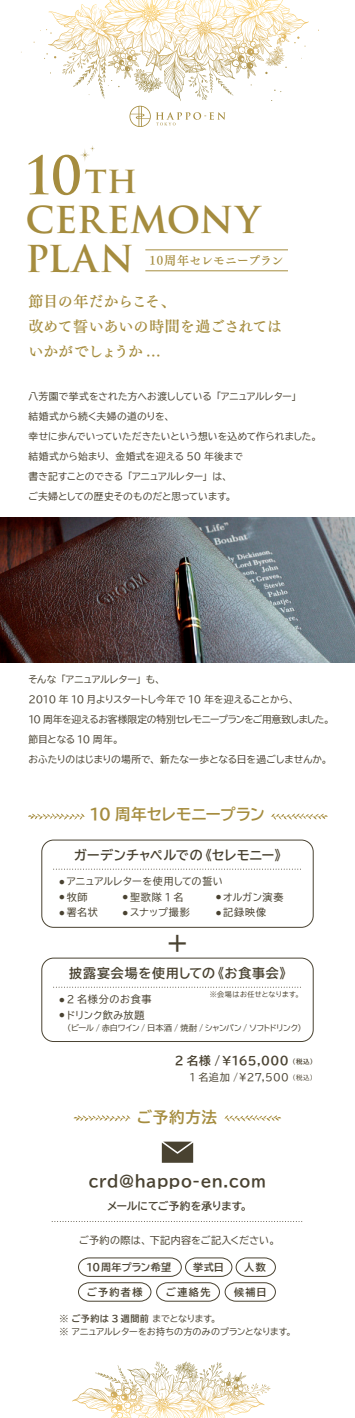
<style>
.page{position:relative;width:355px;height:1418px;background:#fff}
.page>*{position:absolute;margin:0;border:0;box-sizing:border-box;transform-origin:0 0}
.t1{font:700 51.62px "Trajan Pro";color:#a58c3e}
.t2{font:700 36.12px/38.5px "Trajan Pro";letter-spacing:.005em;color:#a58c3e}
.t3{font:25.75px "BIZ UDP Gothic Bold";color:#494231}
.t4{font:15.5px "BIZ UDP Gothic Bold";letter-spacing:.02em;color:#a58c3e}
.t5{font:15.5px "BIZ UDP Gothic Bold";letter-spacing:.03em;color:#494231}
.t6{font:15px/25px "Tsuku Min D";letter-spacing:-.015em;color:#a58c3e}
.t7{font:12.88px "BIZ UDP Gothic Bold";letter-spacing:.055em;color:#494231}
.t8{font:12px "Tsuku Min D";letter-spacing:.015em;color:#a58c3e}
.t9{font:11.62px "BIZ UDP Gothic Bold";letter-spacing:.045em;color:#494231}
.t10{font:10.62px "BIZ UDP Gothic Bold";letter-spacing:.01em;color:#494231}
.t11{font:10px "BIZ UDP Gothic";letter-spacing:.045em;color:#494231}
.t12{font:10px "BIZ UDP Gothic Bold";letter-spacing:.1em;color:#494231}
.t13{font:10px "BIZ UDP Gothic Bold";letter-spacing:.02em;color:#494231}
.t14{font:9.75px/20px "BIZ UDP Gothic";color:#494231}
.t15{font:9px/13px "BIZ UDP Gothic";letter-spacing:.01em;color:#494231}
.t16{font:8.25px "BIZ UDP Gothic";letter-spacing:-.015em;color:#494231}
.t17{font:7.12px "BIZ UDP Gothic";letter-spacing:.055em;color:#494231}
.s1{font-size:31px}
.s2{font-size:6.5px}
.s3{font-family:"BIZ UDP Gothic Bold"}
</style>
<div class="page">
<svg style="left:72px;top:1361px;width:198px;height:57px"></svg>
<svg style="left:34px;top:0;width:274px;height:127px"></svg>
<svg style="left:80px;top:146px;width:15px;height:15px"></svg>
<hr style="left:145px;top:249px;width:142px;height:1px;background:#a58c3e">
<hr style="left:145px;top:270px;width:142px;height:1px;background:#a58c3e">
<img style="left:0;top:517px;width:354px;height:145px">
<svg style="left:270px;top:813px;width:57px;height:6px"></svg>
<svg style="left:28px;top:813px;width:57px;height:6px"></svg>
<svg style="left:224px;top:1115px;width:57px;height:6px"></svg>
<svg style="left:73px;top:1115px;width:57px;height:6px"></svg>
<div style="left:41px;top:839px;width:272px;height:88px;border:1px solid #494231;border-radius:12px"></div>
<svg style="left:56px;top:868px;width:245px;height:1px"></svg>
<div style="left:41px;top:957px;width:272px;height:84px;border:1px solid #494231;border-radius:12px"></div>
<svg style="left:56px;top:986px;width:245px;height:1px"></svg>
<svg style="left:162px;top:1141px;width:31px;height:21px"></svg>
<svg style="left:78px;top:1257px;width:198px;height:44px"></svg>
<h1 class="t1" style="left:23px;top:143px;width:116px">10<span class="s1">TH</span></h1>
<h2 class="t2" style="left:26px;top:201px;width:235px">CEREMONY<br>PLAN</h2>
<p class="t8" style="left:149px;top:249px;width:135px">10周年セレモニープラン</p>
<h3 class="t6" style="left:28px;top:287px;width:254px">節目の年だからこそ、<br>改めて誓いあいの時間を過ごされてはいかがでしょうか ...</h3>
<p class="t14" style="left:28px;top:386px;width:290px">八芳園で挙式をされた方へお渡ししている「アニュアルレター」<br>結婚式から続く夫婦の道のりを、<br>幸せに歩んでいっていただきたいという想いを込めて作られました。結婚式から始まり、金婚式を迎える 50 年後まで<br>書き記すことのできる「アニュアルレター」は、<br>ご夫婦としての歴史そのものだと思っています。</p>
<p class="t14" style="left:28px;top:669px;width:303px">そんな「アニュアルレター」も、<br>2010 年 10 月よりスタートし今年で 10 年を迎えることから、<br>10 周年を迎えるお客様限定の特別セレモニープランをご用意致しました。節目となる 10 周年。<br>おふたりのはじまりの場所で、新たな一歩となる日を過ごしませんか。</p>
<h3 class="t4" style="left:90px;top:806px;width:176px">10 周年セレモニープラン</h3>
<h3 class="t7" style="left:74px;top:849px;width:207px">ガーデンチャペルでの《セレモニー》</h3>
<p class="t11" style="left:59px;top:876px;width:165px"><sup>●</sup> アニュアルレターを使用しての誓い</p>
<p class="t11" style="left:59px;top:892px;width:30px"><sup>●</sup> 牧師</p>
<p class="t11" style="left:123px;top:892px;width:62px"><sup>●</sup> 聖歌隊 1名</p>
<p class="t11" style="left:216px;top:892px;width:69px"><sup>●</sup> オルガン演奏</p>
<p class="t11" style="left:59px;top:907px;width:40px"><sup>●</sup> 署名状</p>
<p class="t11" style="left:123px;top:907px;width:68px"><sup>●</sup> スナップ撮影</p>
<p class="t11" style="left:216px;top:907px;width:51px"><sup>●</sup> 記録映像</p>
<h3 class="t3" style="left:164px;top:930px;width:27px">＋</h3>
<p class="t17" style="left:209px;top:990px;width:91px">※会場はお任せとなります。</p>
<h3 class="t7" style="left:69px;top:967px;width:217px">披露宴会場を使用しての《お食事会》</h3>
<p class="t11" style="left:59px;top:994px;width:93px"><sup>●</sup> 2 名様分のお食事</p>
<p class="t11" style="left:59px;top:1010px;width:87px"><sup>●</sup> ドリンク飲み放題</p>
<p class="t16" style="left:67px;top:1023px;width:235px">（ビール / 赤白ワイン / 日本酒 / 焼酎 / シャンパン / ソフトドリンク）</p>
<p class="t9" style="left:174px;top:1054px;width:140px">2 名様 /¥165,000 <span class="s2">（税込）</span></p>
<p class="t11" style="left:189px;top:1072px;width:125px">1 名追加 /¥27,500 <span class="s2">（税込）</span></p>
<h3 class="t4" style="left:137px;top:1109px;width:81px">ご予約方法</h3>
<h3 class="t5" style="left:89px;top:1172px;width:178px">crd@happo-en.com</h3>
<p class="t10" style="left:107px;top:1200px;width:141px">メールにてご予約を承ります。</p>
<p class="t11" style="left:79px;top:1234px;width:197px">ご予約の際は、下記内容をご記入ください。</p>
<p class="t13" style="left:86px;top:1262px;width:86px">10周年プラン希望</p>
<p class="t12" style="left:193px;top:1262px;width:32px">挙式日</p>
<p class="t12" style="left:244px;top:1262px;width:23px">人数</p>
<p class="t12" style="left:87px;top:1286px;width:57px">ご予約者様</p>
<p class="t12" style="left:166px;top:1286px;width:46px">ご連絡先</p>
<p class="t12" style="left:234px;top:1286px;width:34px">候補日</p>
<p class="t15" style="left:59px;top:1312px;width:234px">※ <span class="s3">ご予約は 3 週間前</span> までとなります。<br>※ アニュアルレターをお持ちの方のみのプランとなります。</p>
</div>
